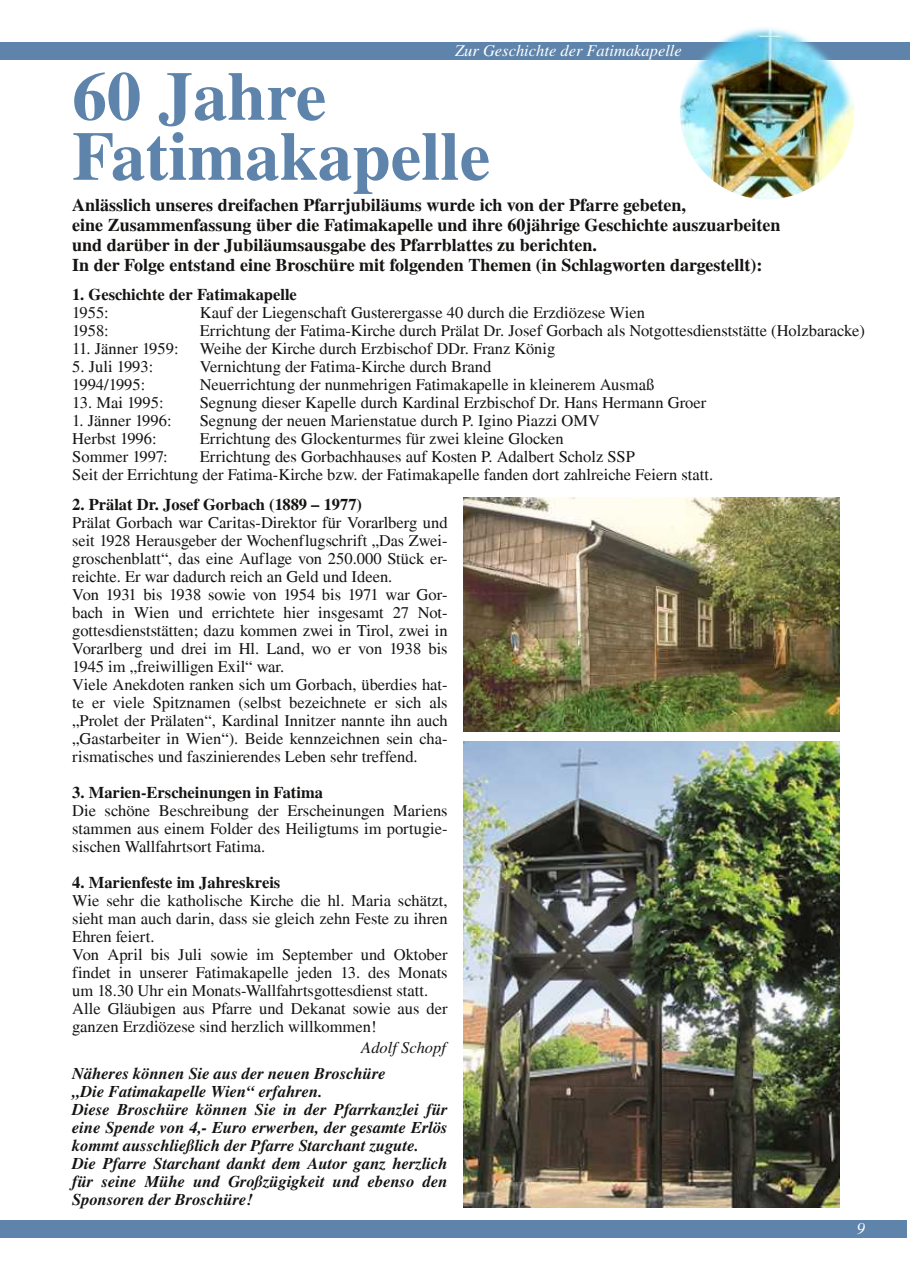
<style>
.page{position:relative;width:910px;height:1280px;background:#fff}
.page>*{position:absolute;margin:0;border:0;box-sizing:border-box;transform-origin:0 0}
.t1{font:500 69px/60px "Nimbus Roman No 9 L";color:#5e84ab}
.t2{font:500 18px/20.1px "Nimbus Roman No 9 L";color:#161413}
.t3{font:16.5px/18px "Nimbus Roman No 9 L";color:#161413}
.t4{font:italic 500 16.5px/18px "Nimbus Rom No 9 L";color:#161413}
.t5{font:500 16.5px "Nimbus Roman No 9 L";color:#161413}
.t6{font:italic 16.5px "Nimbus Rom No 9 L";color:#fff}
.t7{font:italic 16.5px "Nimbus Rom No 9 L";color:#161413}
</style>
<div class="page">
<div style="left:0;top:1220px;width:907px;height:17px;background:#5e84ab"></div>
<div style="left:0;top:43px;width:910px;height:17px;background:#5e84ab"></div>
<img style="left:680px;top:25px;width:174px;height:174px;border-radius:50%">
<img style="left:463px;top:498px;width:377px;height:234px">
<img style="left:463px;top:741px;width:377px;height:467px">
<p class="t6" style="left:455px;top:41px;width:228px">Zur Geschichte der Fatimakapelle</p>
<h1 class="t1" style="left:72px;top:69px;width:420px">60 Jahre<br>Fatimakapelle</h1>
<p class="t2" style="left:72px;top:195px;width:710px">Anlässlich unseres dreifachen Pfarrjubiläums wurde ich von der Pfarre gebeten,<br>eine Zusammenfassung über die Fatimakapelle und ihre 60jährige Geschichte auszuarbeiten und darüber in der Jubiläumsausgabe des Pfarrblattes zu berichten.<br>In der Folge entstand eine Broschüre mit folgenden Themen (in Schlagworten dargestellt):</p>
<p class="t3" style="left:200px;top:304px;width:667px">Kauf der Liegenschaft Gusterergasse 40 durch die Erzdiözese Wien<br>Errichtung der Fatima-Kirche durch Prälat Dr. Josef Gorbach als Notgottesdienststätte (Holzbaracke)<br>Weihe der Kirche durch Erzbischof DDr. Franz König<br>Vernichtung der Fatima-Kirche durch Brand<br>Neuerrichtung der nunmehrigen Fatimakapelle in kleinerem Ausmaß<br>Segnung dieser Kapelle durch Kardinal Erzbischof Dr. Hans Hermann Groer<br>Segnung der neuen Marienstatue durch P. Igino Piazzi OMV<br>Errichtung des Glockenturmes für zwei kleine Glocken<br>Errichtung des Gorbachhauses auf Kosten P. Adalbert Scholz SSP</p>
<p class="t5" style="left:72px;top:287px;width:226px">1. Geschichte der Fatimakapelle</p>
<p class="t3" style="left:72px;top:304px;width:38px">1955:<br>1958:</p>
<p class="t3" style="left:72px;top:340px;width:108px">11. Jänner 1959:</p>
<p class="t3" style="left:72px;top:358px;width:83px">5. Juli 1993:<br>1994/1995:</p>
<p class="t3" style="left:72px;top:394px;width:93px">13. Mai 1995:</p>
<p class="t3" style="left:72px;top:412px;width:642px">1. Jänner 1996:<br>Herbst 1996:<br>Sommer 1997:<br>Seit der Errichtung der Fatima-Kirche bzw. der Fatimakapelle fanden dort zahlreiche Feiern statt.</p>
<p class="t5" style="left:72px;top:497px;width:291px">2. Prälat Dr. Josef Gorbach (1889 – 1977)</p>
<p class="t3" style="left:72px;top:514px;width:377px">Prälat Gorbach war Caritas-Direktor für Vorarlberg und seit 1928 Herausgeber der Wochenflugschrift „Das Zwei&shy;groschenblatt“, das eine Auflage von 250.000 Stück er&shy;reichte. Er war dadurch reich an Geld und Ideen.<br>Von 1931 bis 1938 sowie von 1954 bis 1971 war Gor&shy;bach in Wien und errichtete hier insgesamt 27 Not&shy;gottesdienststätten; dazu kommen zwei in Tirol, zwei in Vorarlberg und drei im Hl. Land, wo er von 1938 bis 1945 im „freiwilligen Exil“ war.<br>Viele Anekdoten ranken sich um Gorbach, überdies hat&shy;te er viele Spitznamen (selbst bezeichnete er sich als „Prolet der Prälaten“, Kardinal Innitzer nannte ihn auch „Gastarbeiter in Wien“). Beide kennzeichnen sein cha&shy;rismatisches und faszinierendes Leben sehr treffend.</p>
<p class="t5" style="left:72px;top:785px;width:252px">3. Marien-Erscheinungen in Fatima</p>
<p class="t3" style="left:72px;top:802px;width:377px;text-align:justify">Die schöne Beschreibung der Erscheinungen Mariens stammen aus einem Folder des Heiligtums im portugie&shy;sischen Wallfahrtsort Fatima.</p>
<p class="t5" style="left:72px;top:875px;width:210px">4. Marienfeste im Jahreskreis</p>
<p class="t3" style="left:72px;top:892px;width:377px">Wie sehr die katholische Kirche die hl. Maria schätzt, sieht man auch darin, dass sie gleich zehn Feste zu ihren Ehren feiert.<br>Von April bis Juli sowie im September und Oktober findet in unserer Fatimakapelle jeden 13. des Monats um 18.30 Uhr ein Monats-Wallfahrtsgottesdienst statt.<br>Alle Gläubigen aus Pfarre und Dekanat sowie aus der ganzen Erzdiözese sind herzlich willkommen!</p>
<p class="t7" style="left:361px;top:1038px;width:86px">Adolf Schopf</p>
<p class="t4" style="left:72px;top:1064px;width:377px">Näheres können Sie aus der neuen Broschüre<br>„Die Fatimakapelle Wien“ erfahren.<br>Diese Broschüre können Sie in der Pfarrkanzlei für eine Spende von 4,- Euro erwerben, der gesamte Erlös kommt ausschließlich der Pfarre Starchant zugute.<br>Die Pfarre Starchant dankt dem Autor ganz herzlich für seine Mühe und Großzügigkeit und ebenso den Sponsoren der Broschüre!</p>
<p class="t6" style="left:857px;top:1218px;width:10px">9</p>
</div>
